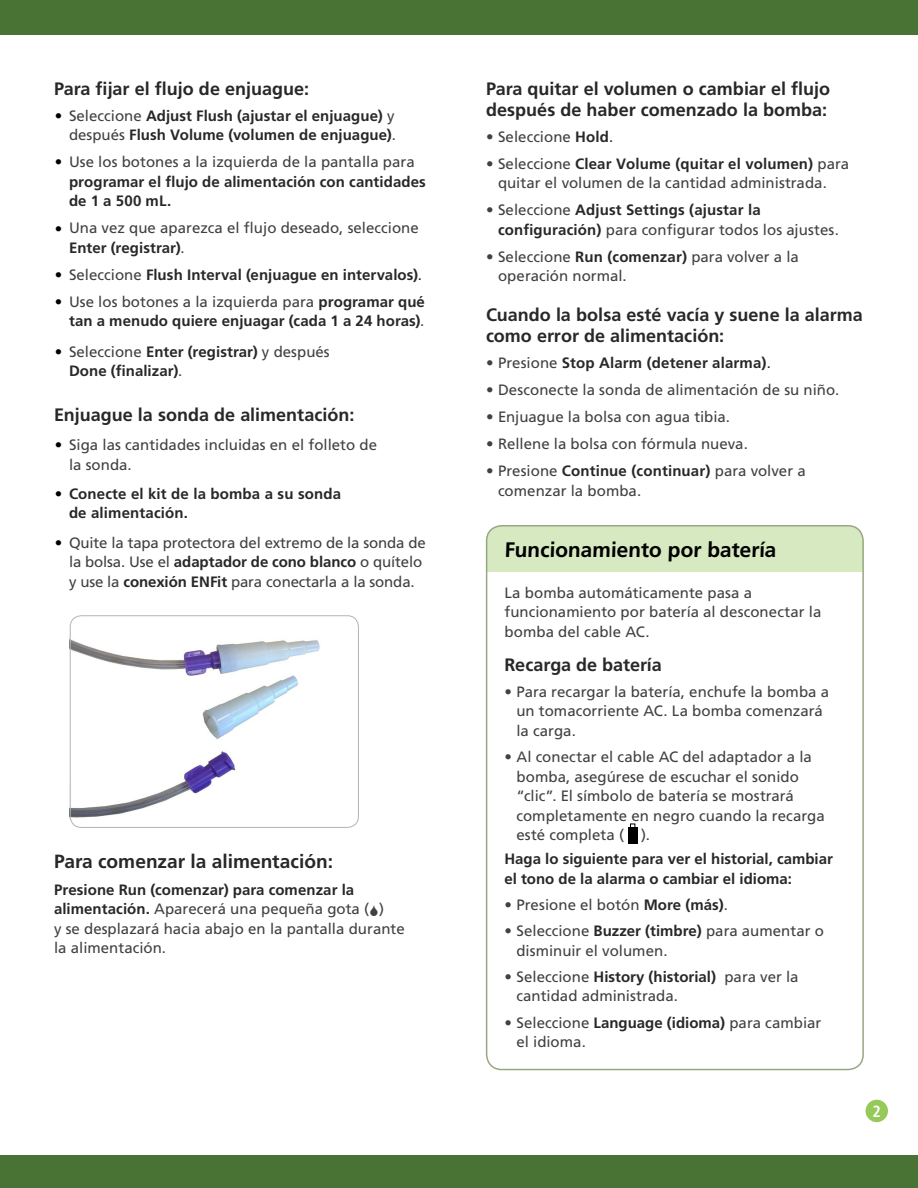
<style>
.page{position:relative;width:918px;height:1188px;background:#fff}
.page>*{position:absolute;margin:0;border:0;box-sizing:border-box;transform-origin:0 0}
.Main_table{font:700 21px "Frutiger LT Std";color:#000}
.Level_2__h3{font:700 19.2px "Frutiger LT Std";color:#292829}
.Level_2__h3-2{font:700 18px/21px "Frutiger LT Std";color:#292829}
.t1{font:700 condensed 16.2px "Frutiger LT Std";color:#fff}
.Main__p{font:15px/19.5px "Frutiger LT Std";color:#414042}
.Level_1{font:700 15px/19.5px "Frutiger LT Std";letter-spacing:.005em;color:#292829}
.Level_1-2{font:15px/19.5px "Frutiger LT Std";letter-spacing:.005em;color:#414042}
.s1{font-weight:400;color:#000}
.s2{font-weight:400;color:#414042}
.s3{color:#000}
.s4{font-weight:700;color:#292829}
.s5{font-weight:400}
.s6{color:#292829}
</style>
<div class="page">
<div style="left:0;top:0;width:918px;height:35px;background:#497235"></div>
<div style="left:0;top:1156px;width:918px;height:32px;background:#497235"></div>
<div style="left:866px;top:1100px;width:22px;height:22px;background:#95ca59;border-radius:50%"></div>
<div style="left:487px;top:526px;width:376px;height:45px;background:#d7e9c1"></div>
<div style="left:486px;top:525px;width:378px;height:545px;border:2px solid #98a783;border-radius:15px"></div>
<div style="left:628px;top:827px;width:10px;height:16px;background:#000"></div>
<img style="left:72px;top:717px;width:180px;height:101px">
<img style="left:70px;top:616px;width:250px;height:101px">
<div style="left:70px;top:615px;width:289px;height:213px;border:1px solid #b1b4b6;border-radius:11px"></div>
<p class="Level_2__h3-2" style="left:54px;top:78px;width:257px">Para fijar el flujo de enjuague:</p>
<p class="Level_1" style="left:55px;top:106px;width:343px;text-align:right"><span class="s1">•</span> <span class="s2">Seleccione</span> Adjust Flush (ajustar el enjuague) <span class="s2">y después</span> Flush Volume (volumen de enjuague)<span class="s2">.</span></p>
<p class="Level_1" style="left:69px;top:152px;width:358px;text-indent:-14px"><span class="s1">•</span> <span class="s2">Use los botones a la izquierda de la pantalla para </span>programar el flujo de alimentación con cantidades de 1 a 500 mL.</p>
<p class="Main__p" style="left:69px;top:218px;width:351px;text-indent:-14px"><span class="s3">•</span> Una vez que aparezca el flujo deseado, seleccione<br><span class="s4">Enter (registrar)</span>.</p>
<p class="Level_1" style="left:55px;top:265px;width:369px"><span class="s1">•</span> <span class="s2">Seleccione</span> Flush Interval (enjuague en intervalos)<span class="s5">.</span></p>
<p class="Level_1" style="left:55px;top:292px;width:372px;text-align:right"><span class="s1">•</span> <span class="s2">Use los botones a la izquierda para</span> programar qué tan a menudo quiere enjuagar (cada 1 a 24 horas)<span class="s2">.</span></p>
<p class="Level_1" style="left:69px;top:342px;width:262px;text-indent:-14px"><span class="s1">•</span> <span class="s2">Seleccione</span> Enter (registrar) <span class="s2">y después<br></span>Done (finalizar)<span class="s2">.</span></p>
<p class="Level_2__h3-2" style="left:54px;top:404px;width:302px">Enjuague la sonda de alimentación:</p>
<p class="Main__p" style="left:69px;top:435px;width:310px;text-indent:-14px"><span class="s3">•</span> Siga las cantidades incluidas en el folleto de la sonda.</p>
<p class="Level_1" style="left:69px;top:484px;width:274px;text-indent:-14px"><span class="s1">•</span> Conecte el kit de la bomba a su sonda de alimentación.</p>
<p class="Main__p" style="left:69px;top:533px;width:358px;text-indent:-14px"><span class="s3">•</span> Quite la tapa protectora del extremo de la sonda de la bolsa. Use el <span class="s4">adaptador de cono blanco</span> o quítelo y use la <span class="s4">conexión ENFit</span> para conectarla a la sonda.</p>
<p class="Level_2__h3" style="left:54px;top:850px;width:281px">Para comenzar la alimentación:</p>
<p class="Main__p" style="left:54px;top:880px;width:352px"><span class="s4">Presione Run (comenzar) para comenzar la alimentación.</span> Aparecerá una pequeña gota ( )<br>y se desplazará hacia abajo en la pantalla durante la alimentación.</p>
<p class="Level_2__h3-2" style="left:486px;top:78px;width:346px">Para quitar el volumen o cambiar el flujo después de haber comenzado la bomba:</p>
<p class="Main__p" style="left:486px;top:127px;width:129px">• Seleccione <span class="s4">Hold</span><span class="s6">.</span></p>
<p class="Main__p" style="left:498px;top:154px;width:353px;text-indent:-12px">• Seleccione <span class="s4">Clear Volume (quitar el volumen)</span> para quitar el volumen de la cantidad administrada.</p>
<p class="Main__p" style="left:498px;top:200px;width:342px;text-indent:-12px">• Seleccione <span class="s4">Adjust Settings (ajustar la configuración)</span> para configurar todos los ajustes.</p>
<p class="Main__p" style="left:498px;top:247px;width:302px;text-indent:-12px">• Seleccione <span class="s4">Run (comenzar)</span> para volver a la operación normal.</p>
<p class="Level_2__h3-2" style="left:486px;top:304px;width:378px">Cuando la bolsa esté vacía y suene la alarma como error de alimentación:</p>
<p class="Level_1" style="left:486px;top:353px;width:286px"><span class="s2">• Presione</span> Stop Alarm (detener alarma)<span class="s5">.</span></p>
<p class="Main__p" style="left:486px;top:380px;width:355px">• Desconecte la sonda de alimentación de su niño.</p>
<p class="Main__p" style="left:486px;top:407px;width:246px">• Enjuague la bolsa con agua tibia.</p>
<p class="Main__p" style="left:486px;top:434px;width:263px">• Rellene la bolsa con fórmula nueva.</p>
<p class="Main__p" style="left:498px;top:461px;width:309px;text-indent:-12px">• Presione <span class="s4">Continue (continuar)</span> para volver a comenzar la bomba.</p>
<p class="Main_table" style="left:504px;top:537px;width:274px">Funcionamiento por batería</p>
<p class="Level_1-2" style="left:504px;top:583px;width:318px">La bomba automáticamente pasa a funcionamiento por batería al desconectar la bomba del cable AC.</p>
<p class="Level_2__h3-2" style="left:504px;top:654px;width:159px">Recarga de batería</p>
<p class="Main__p" style="left:516px;top:682px;width:314px;text-indent:-12px">• Para recargar la batería, enchufe la bomba a un tomacorriente AC. La bomba comenzará la carga.</p>
<p class="Main__p" style="left:516px;top:747px;width:310px;text-indent:-12px">• Al conectar el cable AC del adaptador a la bomba, asegúrese de escuchar el sonido “clic”. El símbolo de batería se mostrará completamente en negro cuando la recarga esté completa ( ).</p>
<p class="Level_1" style="left:504px;top:849px;width:330px">Haga lo siguiente para ver el historial, cambiar el tono de la alarma o cambiar el idioma:</p>
<p class="Main__p" style="left:504px;top:895px;width:225px">• Presione el botón <span class="s4">More (más)</span>.</p>
<p class="Main__p" style="left:516px;top:921px;width:309px;text-indent:-12px">• Seleccione <span class="s4">Buzzer (timbre)</span> para aumentar o disminuir el volumen.</p>
<p class="Main__p" style="left:516px;top:967px;width:284px;text-indent:-12px">• Seleccione <span class="s4">History (historial)</span> para ver la cantidad administrada.</p>
<p class="Main__p" style="left:516px;top:1013px;width:306px;text-indent:-12px">• Seleccione <span class="s4">Language (idioma)</span> para cambiar el idioma.</p>
<p class="t1" style="left:873px;top:1101px;width:10px">2</p>
</div>
